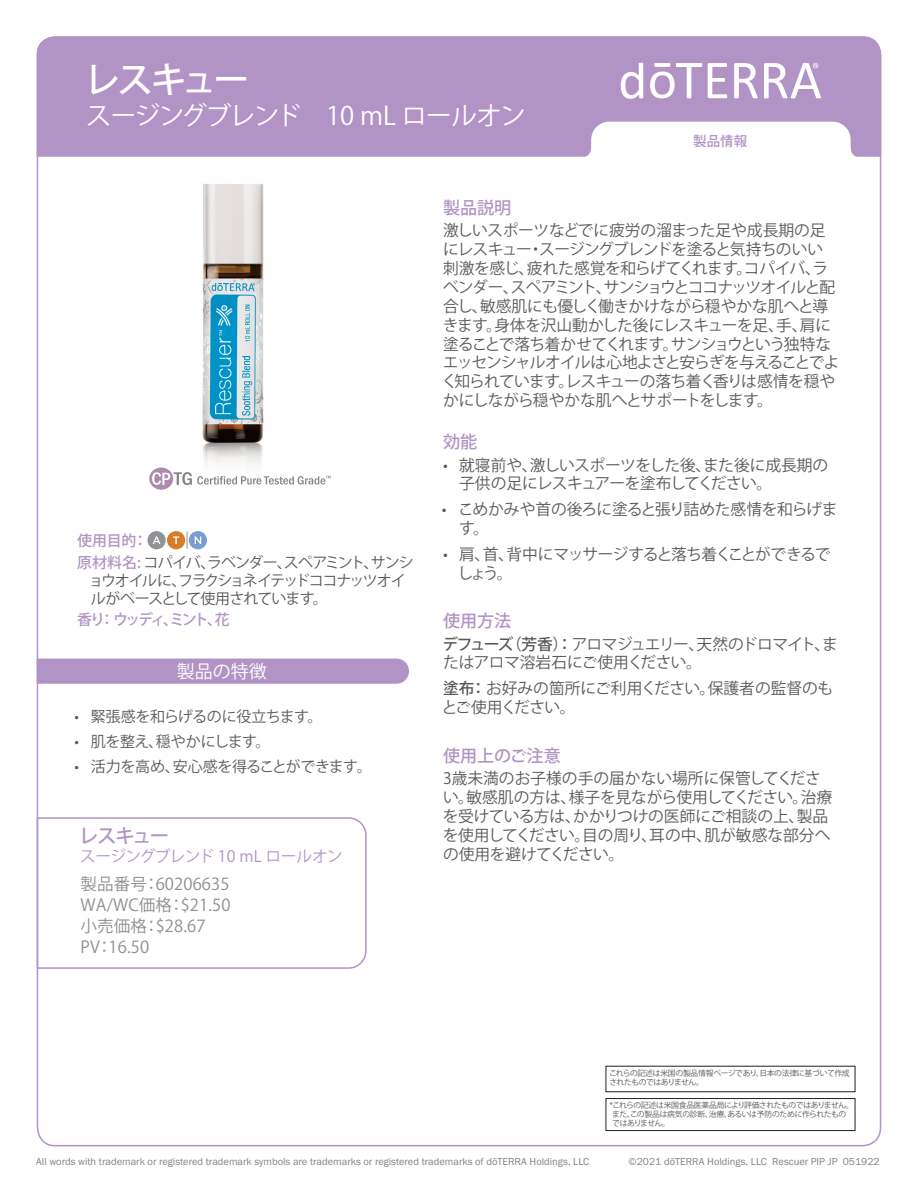
<style>
.page{position:relative;width:918px;height:1188px;background:#fff}
.page>*{position:absolute;margin:0;border:0;box-sizing:border-box;transform-origin:0 0}
.t1{font:500 36px "Koz Go Pro";letter-spacing:-.09em;color:#fff}
.t2{font:25.5px "Koz Go Pro";letter-spacing:-.05em;color:#fff}
.t3{font:500 19.5px "Koz Go Pro";letter-spacing:-.08em;color:#b194c5}
.t4{font:18px "Koz Go Pro";color:#fff}
.t5{font:500 17.1px "Koz Go Pro";color:#b194c5}
.t6{font:16.5px/21px "Koz Go Pro";letter-spacing:.01em;color:#8d8f92}
.t7{font:15.75px/18.9px "Koz Go Pro";letter-spacing:-.05em;color:#5a5a5d}
.t8{font:15.75px/18.9px "Koz Go Pro";color:#5a5a5d}
.t9{font:15.75px/18.9px "Koz Go Pro";letter-spacing:-.03em;color:#5a5a5d}
.t10{font:15.75px/18.9px "Koz Go Pro";letter-spacing:-.08em;color:#5a5a5d}
.t11{font:15.75px "Koz Go Pro";letter-spacing:-.04em;color:#b194c5}
.t12{font:15px/21.5px "Koz Go Pro";letter-spacing:-.07em;color:#57585a}
.t13{font:15px "Koz Go Pro";letter-spacing:-.02em;color:#5a5a5d}
.t14{font:500 15px "Koz Go Pro";letter-spacing:-.17em;color:#b194c5}
.t15{font:500 13.5px "Koz Go Pro";color:#b194c5}
.t16{font:10.5px "Franklin Gothic URW Boo";color:#808285}
.t17{font:7.8px/8.6px "Koz Go Pro";letter-spacing:-.03em;color:#57585a}
.s1{font-weight:500;color:#b194c5}
.s2{font-weight:500;color:#57585a}
</style>
<div class="page">
<div style="left:37px;top:36px;width:844px;height:121px;background:#b194c5"></div>
<svg style="left:734px;top:63px;width:24px;height:35px"></svg>
<svg style="left:708px;top:63px;width:19px;height:35px"></svg>
<svg style="left:650px;top:63px;width:52px;height:35px"></svg>
<svg style="left:621px;top:63px;width:22px;height:36px"></svg>
<svg style="left:764px;top:63px;width:57px;height:35px"></svg>
<svg style="left:187px;top:532px;width:1px;height:17px"></svg>
<div style="left:147px;top:531px;width:19px;height:18px;background:#919295;border-radius:50%"></div>
<svg style="left:153px;top:536px;width:8px;height:8px"></svg>
<div style="left:167px;top:531px;width:18px;height:18px;background:#d77c29;border-radius:50%"></div>
<svg style="left:173px;top:536px;width:6px;height:8px"></svg>
<div style="left:189px;top:531px;width:18px;height:18px;background:#799cd1;border-radius:50%"></div>
<svg style="left:195px;top:536px;width:6px;height:8px"></svg>
<div style="left:37px;top:659px;width:372px;height:25px;background:#b194c5"></div>
<svg style="left:36px;top:817px;width:331px;height:153px"></svg>
<svg style="left:581px;top:122px;width:280px;height:35px"></svg>
<img style="left:202px;top:184px;width:62px;height:282px">
<div style="left:606px;top:1098px;width:249px;height:33px;border:1px solid #231f20"></div>
<div style="left:606px;top:1066px;width:249px;height:26px;border:1px solid #231f20"></div>
<svg style="left:149px;top:468px;width:182px;height:22px"></svg>
<h1 class="t1" style="left:84px;top:57px;width:167px">レスキュー</h1>
<h2 class="t2" style="left:86px;top:99px;width:441px">スージングブレンド　10 mL ロールオン</h2>
<p class="t15" style="left:693px;top:132px;width:55px">製品情報</p>
<p class="t12" style="left:77px;top:531px;width:338px"><span class="s1">使用目的：<br>原材料名:</span> コパイバ、ラベンダー、スペアミント、サンシ</p>
<p class="t12" style="left:89px;top:572px;width:319px;line-height:18px">ョウオイルに、フラクショネイテッドココナッツオイルがベースとして使用されています。</p>
<p class="t14" style="left:77px;top:610px;width:154px">香り： ウッディ、ミント、花</p>
<p class="t4" style="left:177px;top:660px;width:92px">製品の特徴</p>
<p class="t13" style="left:75px;top:707px;width:249px">• 緊張感を和らげるのに役立ちます。</p>
<p class="t13" style="left:75px;top:732px;width:198px">• 肌を整え、穏やかにします。</p>
<p class="t13" style="left:75px;top:756px;width:299px">• 活力を高め、安心感を得ることができます。</p>
<p class="t3" style="left:79px;top:823px;width:92px">レスキュー</p>
<p class="t11" style="left:80px;top:846px;width:264px">スージングブレンド 10 mL ロールオン</p>
<p class="t6" style="left:81px;top:874px;width:151px">製品番号：60206635<br>WA/WC価格：$21.50小売価格：$28.67<br>PV：16.50</p>
<p class="t5" style="left:443px;top:197px;width:70px">製品説明</p>
<p class="t7" style="left:442px;top:221px;width:399px">激しいスポーツなどでに疲労の溜まった足や成長期の足にレスキュー・スージングブレンドを塗ると気持ちのいい刺激を感じ、疲れた感覚を和らげてくれます。コパイバ、ラベンダー、スペアミント、サンショウとココナッツオイルと配合し、敏感肌にも優しく働きかけながら穏やかな肌へと導きます。身体を沢山動かした後にレスキューを足、手、肩に塗ることで落ち着かせてくれます。サンショウという独特なエッセンシャルオイルは心地よさと安らぎを与えることでよく知られています。レスキューの落ち着く香りは感情を穏やかにしながら穏やかな肌へとサポートをします。</p>
<p class="t5" style="left:443px;top:431px;width:36px">効能</p>
<p class="t9" style="left:459px;top:456px;width:371px;text-indent:-16px">• 就寝前や、激しいスポーツをした後、また後に成長期の子供の足にレスキュアーを塗布してください。</p>
<p class="t9" style="left:459px;top:500px;width:380px;text-indent:-17px">• こめかみや首の後ろに塗ると張り詰めた感情を和らげます。</p>
<p class="t10" style="left:458px;top:545px;width:374px;text-indent:-15px">• 肩、首、背中にマッサージすると落ち着くことができるでしょう。</p>
<p class="t5" style="left:443px;top:610px;width:70px">使用方法</p>
<p class="t9" style="left:442px;top:635px;width:397px"><span class="s2">デフューズ（芳香）：</span> アロマジュエリー、天然のドロマイト、またはアロマ溶岩石にご使用ください。</p>
<p class="t8" style="left:442px;top:679px;width:393px"><span class="s2">塗布：</span> お好みの箇所にご利用ください。保護者の監督のもとご使用ください。</p>
<p class="t5" style="left:443px;top:745px;width:119px">使用上のご注意</p>
<p class="t8" style="left:443px;top:769px;width:391px">3歳未満のお子様の手の届かない場所に保管してください。敏感肌の方は、様子を見ながら使用してください。治療を受けている方は、かかりつけの医師にご相談の上、製品を使用してください。目の周り、耳の中、肌が敏感な部分への使用を避けてください。</p>
<p class="t17" style="left:609px;top:1069px;width:242px">これらの記述は米国の製品情報ページであり、日本の法律に基づいて作成されたものではありません。</p>
<p class="t17" style="left:612px;top:1102px;width:243px;text-indent:-2px">*これらの記述は米国食品医薬品局により評価されたものではありません。また、この製品は病気の診断、治療、あるいは予防のために作られたものではありません。</p>
<p class="t16" style="left:36px;top:1155px;width:555px">All words with trademark or registered trademark symbols are trademarks or registered trademarks of dōTERRA Holdings, LLC</p>
<p class="t16" style="left:629px;top:1155px;width:253px">©2021 dōTERRA Holdings, LLC Rescuer PIP JP 051922</p>
</div>
